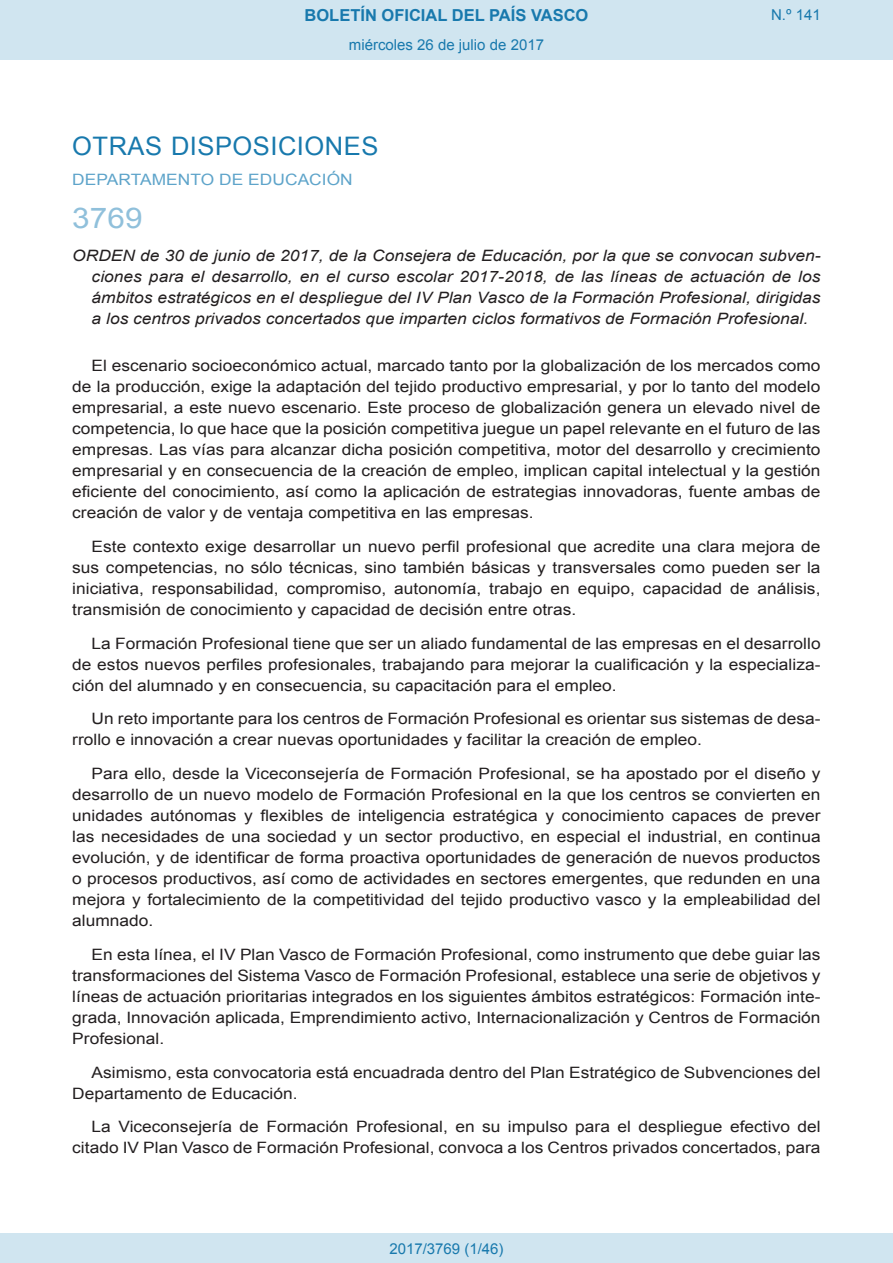
<style>
.page{position:relative;width:893px;height:1263px;background:#fff}
.page>*{position:absolute;margin:0;border:0;box-sizing:border-box;transform-origin:0 0}
.BOPVOrden{font:28.5px "Arial";color:#90c0db;scale:1.11 1}
.BOPVSeccion{font:25.5px "Arial";letter-spacing:.02em;color:#1879ad}
.t1{font:700 16.5px "Arial";color:#1879ad}
.BOPVDetalle{font:15.6px/21px "Arial";color:#231f20;text-align:justify;scale:1.11 1}
.BOPVTitulo{font:italic 15.6px/21px "Arial";color:#231f20;text-align:justify;scale:1.11 1}
.BOPVOrganismo{font:15.6px "Arial";letter-spacing:.005em;color:#5ea4ca;scale:1.11 1}
.Paginacion_Centro{font:15px "Arial";color:#1879ad}
</style>
<div class="page">
<div style="left:0;top:0;width:893px;height:60px;background:#d0e5f0"></div>
<div style="left:0;top:1233px;width:893px;height:30px;background:#d0e5f0"></div>
<p class="t1" style="left:305px;top:4px;width:285px">BOLETÍN OFICIAL DEL PAÍS VASCO</p>
<p class="Paginacion_Centro" style="left:349px;top:35px;width:197px">miércoles 26 de julio de 2017</p>
<p class="Paginacion_Centro" style="left:771px;top:5px;width:51px">N.º 141</p>
<p class="BOPVSeccion" style="left:72px;top:129px;width:308px">OTRAS DISPOSICIONES</p>
<p class="BOPVOrganismo" style="left:72px;top:169px;width:254px">DEPARTAMENTO DE EDUCACIÓN</p>
<p class="BOPVOrden" style="left:72px;top:199px;width:65px">3769</p>
<p class="BOPVTitulo" style="left:92px;top:246px;width:658px;text-indent:-19px">ORDEN de 30 de junio de 2017, de la Consejera de Educación, por la que se convocan subven&shy;ciones para el desarrollo, en el curso escolar 2017-2018, de las líneas de actuación de los ámbitos estratégicos en el despliegue del IV Plan Vasco de la Formación Profesional, dirigidas a los centros privados concertados que imparten ciclos formativos de Formación Profesional.</p>
<p class="BOPVDetalle" style="left:72px;top:355px;width:676px;text-indent:19px">El escenario socioeconómico actual, marcado tanto por la globalización de los mercados como de la producción, exige la adaptación del tejido productivo empresarial, y por lo tanto del modelo empresarial, a este nuevo escenario. Este proceso de globalización genera un elevado nivel de competencia, lo que hace que la posición competitiva juegue un papel relevante en el futuro de las empresas. Las vías para alcanzar dicha posición competitiva, motor del desarrollo y crecimiento empresarial y en consecuencia de la creación de empleo, implican capital intelectual y la gestión eficiente del conocimiento, así como la aplicación de estrategias innovadoras, fuente ambas de creación de valor y de ventaja competitiva en las empresas.</p>
<p class="BOPVDetalle" style="left:72px;top:536px;width:676px;text-indent:19px">Este contexto exige desarrollar un nuevo perfil profesional que acredite una clara mejora de sus competencias, no sólo técnicas, sino también básicas y transversales como pueden ser la iniciativa, responsabilidad, compromiso, autonomía, trabajo en equipo, capacidad de análisis, transmisión de conocimiento y capacidad de decisión entre otras.</p>
<p class="BOPVDetalle" style="left:72px;top:633px;width:676px;text-indent:19px">La Formación Profesional tiene que ser un aliado fundamental de las empresas en el desarrollo de estos nuevos perfiles profesionales, trabajando para mejorar la cualificación y la especializa&shy;ción del alumnado y en consecuencia, su capacitación para el empleo.</p>
<p class="BOPVDetalle" style="left:72px;top:708px;width:676px;text-indent:19px">Un reto importante para los centros de Formación Profesional es orientar sus sistemas de desa&shy;rrollo e innovación a crear nuevas oportunidades y facilitar la creación de empleo.</p>
<p class="BOPVDetalle" style="left:72px;top:763px;width:676px;text-indent:19px">Para ello, desde la Viceconsejería de Formación Profesional, se ha apostado por el diseño y desarrollo de un nuevo modelo de Formación Profesional en la que los centros se convierten en unidades autónomas y flexibles de inteligencia estratégica y conocimiento capaces de prever las necesidades de una sociedad y un sector productivo, en especial el industrial, en continua evolución, y de identificar de forma proactiva oportunidades de generación de nuevos productos o procesos productivos, así como de actividades en sectores emergentes, que redunden en una mejora y fortalecimiento de la competitividad del tejido productivo vasco y la empleabilidad del alumnado.</p>
<p class="BOPVDetalle" style="left:72px;top:944px;width:676px;text-indent:19px">En esta línea, el IV Plan Vasco de Formación Profesional, como instrumento que debe guiar las transformaciones del Sistema Vasco de Formación Profesional, establece una serie de objetivos y líneas de actuación prioritarias integrados en los siguientes ámbitos estratégicos: Formación inte&shy;grada, Innovación aplicada, Emprendimiento activo, Internacionalización y Centros de Formación Profesional.</p>
<p class="BOPVDetalle" style="left:72px;top:1062px;width:676px;text-indent:19px">Asimismo, esta convocatoria está encuadrada dentro del Plan Estratégico de Subvenciones del<br>Departamento de Educación.</p>
<p class="BOPVDetalle" style="left:72px;top:1116px;width:676px;text-align:right">La Viceconsejería de Formación Profesional, en su impulso para el despliegue efectivo del citado IV Plan Vasco de Formación Profesional, convoca a los Centros privados concertados, para</p>
<p class="Paginacion_Centro" style="left:389px;top:1238px;width:116px">2017/3769 (1/46)</p>
</div>
